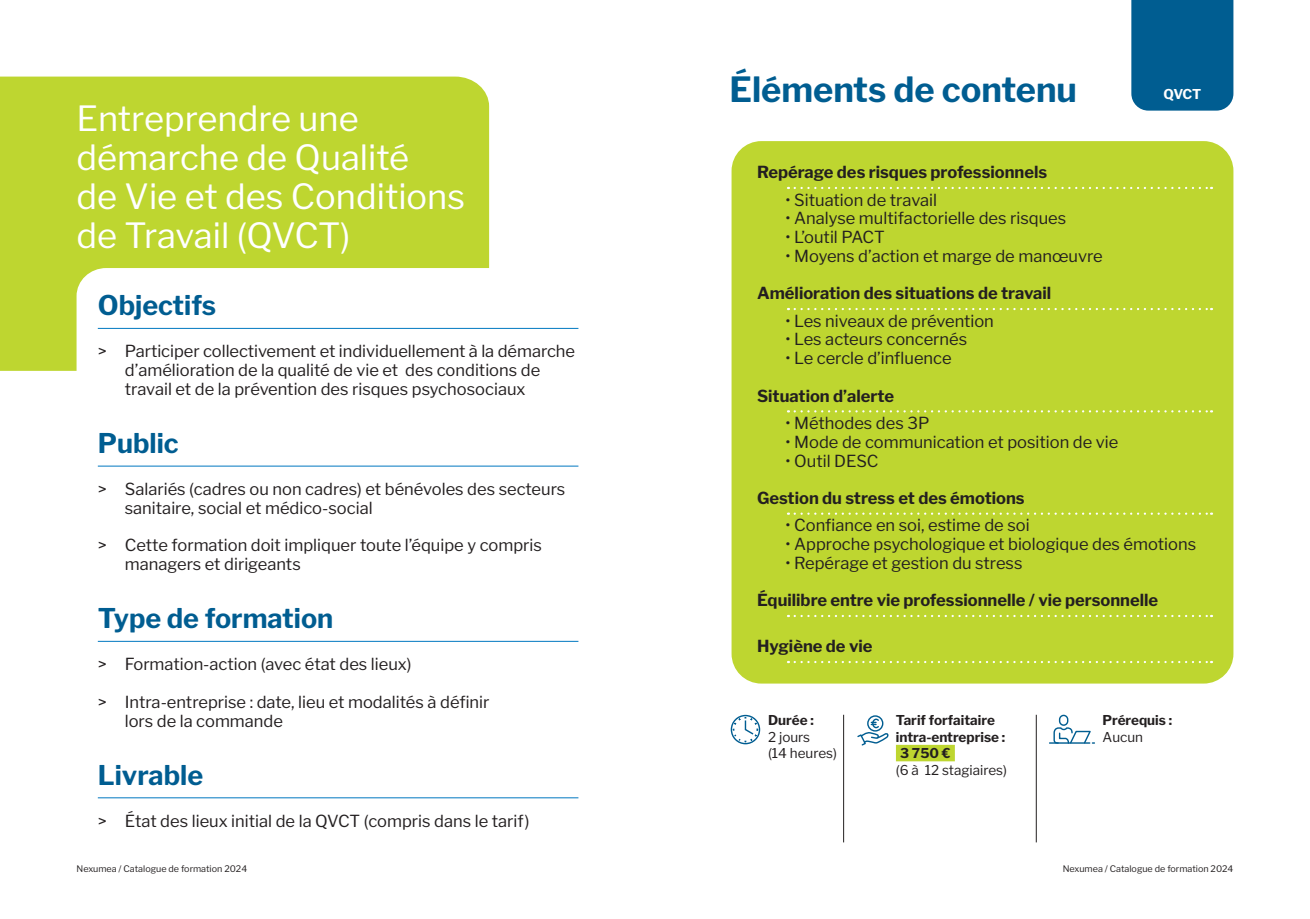
<style>
.page{position:relative;width:1310px;height:919px;background:#fff}
.page>*{position:absolute;margin:0;border:0;box-sizing:border-box;transform-origin:0 0}
.GRD_TITRE_BLEU{font:34.5px "Libre Franklin";color:#fff}
.Éléments_de_contenu{font:700 34.5px "Libre Franklin";color:#005d91}
.Objectifs{font:700 27px "Libre Franklin";color:#005d91}
.TEXTE_FORMATION{font:16.5px/18.8px "Libre Franklin";color:#231f20}
.TEXTE_FORMATION_2{font:16.5px "Libre Franklin";color:#231f20}
.TEXTE_FORMATION_QVCT_inter{font:700 16.5px "Libre Franklin";color:#231f20}
.TEXTE_FORMATION_2-2{font:700 13.5px/16.5px "Libre Franklin";color:#231f20}
.TEXTE_FORMATION_2-3{font:13.5px "Libre Franklin";color:#231f20}
._3750{font:700 13.5px "Libre Franklin";color:#231f20}
.RUBRIQUE_2{font:700 13.5px "Libre Franklin";color:#fff}
.t1{font:9px "Libre Franklin";color:#231f20}
</style>
<div class="page">
<div style="left:0;top:77px;width:489px;height:294px;background:#bed630"></div>
<hr style="left:843px;top:714px;width:1px;height:128px;background:#231f20">
<hr style="left:1036px;top:714px;width:1px;height:128px;background:#231f20">
<div style="left:731px;top:714px;width:29px;height:30px;border:1px solid #005d91;border-radius:50%"></div>
<svg style="left:732px;top:716px;width:26px;height:26px"></svg>
<hr style="left:1049px;top:742px;width:40px;height:1px;background:#005d91">
<div style="left:1059px;top:714px;width:9px;height:11px;border:1px solid #005d91;border-radius:4px"></div>
<svg style="left:1052px;top:727px;width:42px;height:17px"></svg>
<div style="left:867px;top:715px;width:16px;height:16px;border:1px solid #005d91;border-radius:50%"></div>
<svg style="left:857px;top:717px;width:32px;height:29px"></svg>
<div style="left:1131px;top:0;width:102px;height:111px;background:#005d91"></div>
<svg style="left:77px;top:268px;width:502px;height:531px"></svg>
<hr style="left:98px;top:328px;width:480px;height:1px;background:#0078c0">
<hr style="left:98px;top:466px;width:480px;height:1px;background:#0078c0">
<hr style="left:98px;top:641px;width:480px;height:1px;background:#0078c0">
<hr style="left:98px;top:797px;width:480px;height:1px;background:#0078c0">
<div style="left:896px;top:744px;width:59px;height:17px;background:#bed630"></div>
<div style="left:731px;top:141px;width:502px;height:542px;background:#bed630;border-radius:30px"></div>
<svg style="left:788px;top:187px;width:424px;height:2px"></svg>
<svg style="left:788px;top:308px;width:424px;height:2px"></svg>
<svg style="left:788px;top:410px;width:424px;height:2px"></svg>
<svg style="left:788px;top:512px;width:424px;height:2px"></svg>
<svg style="left:788px;top:614px;width:424px;height:3px"></svg>
<svg style="left:788px;top:660px;width:424px;height:3px"></svg>
<p class="GRD_TITRE_BLEU" style="left:77px;top:92px;width:284px">Entreprendre une</p>
<p class="GRD_TITRE_BLEU" style="left:77px;top:131px;width:334px">démarche de Qualité</p>
<p class="GRD_TITRE_BLEU" style="left:77px;top:170px;width:390px">de Vie et des Conditions</p>
<p class="GRD_TITRE_BLEU" style="left:77px;top:209px;width:275px">de Travail (QVCT)</p>
<p class="Objectifs" style="left:98px;top:284px;width:120px">Objectifs</p>
<p class="TEXTE_FORMATION" style="left:98px;top:340px;width:479px;text-align:center">&gt; Participer collectivement et individuellement à la démarche d’amélioration de la qualité de vie et des conditions de</p>
<p class="TEXTE_FORMATION" style="left:125px;top:378px;width:402px">travail et de la prévention des risques psychosociaux</p>
<p class="Objectifs" style="left:98px;top:422px;width:82px">Public</p>
<p class="TEXTE_FORMATION" style="left:125px;top:478px;width:442px;text-indent:-27px">&gt; Salariés (cadres ou non cadres) et bénévoles des secteurs sanitaire, social et médico-social</p>
<p class="TEXTE_FORMATION" style="left:125px;top:534px;width:418px;text-indent:-27px">&gt; Cette formation doit impliquer toute l’équipe y compris managers et dirigeants</p>
<p class="Objectifs" style="left:98px;top:597px;width:237px">Type de formation</p>
<p class="TEXTE_FORMATION" style="left:98px;top:653px;width:315px">&gt; Formation-action (avec état des lieux)</p>
<p class="TEXTE_FORMATION" style="left:125px;top:690px;width:366px;text-indent:-27px">&gt; Intra-entreprise : date, lieu et modalités à définir lors de la commande</p>
<p class="Objectifs" style="left:98px;top:753px;width:107px">Livrable</p>
<p class="TEXTE_FORMATION" style="left:98px;top:809px;width:433px">&gt; État des lieux initial de la QVCT (compris dans le tarif)</p>
<p class="Éléments_de_contenu" style="left:729px;top:63px;width:349px">Éléments de contenu</p>
<p class="RUBRIQUE_2" style="left:1163px;top:83px;width:39px">QVCT</p>
<p class="TEXTE_FORMATION_QVCT_inter" style="left:757px;top:159px;width:292px">Repérage des risques professionnels</p>
<p class="TEXTE_FORMATION_2" style="left:785px;top:187px;width:153px">• Situation de travail</p>
<p class="TEXTE_FORMATION_2" style="left:785px;top:205px;width:282px">• Analyse multifactorielle des risques</p>
<p class="TEXTE_FORMATION_2" style="left:785px;top:224px;width:101px">• L’outil PACT</p>
<p class="TEXTE_FORMATION_2" style="left:785px;top:243px;width:319px">• Moyens d’action et marge de manœuvre</p>
<p class="TEXTE_FORMATION_QVCT_inter" style="left:757px;top:280px;width:296px">Amélioration des situations de travail</p>
<p class="TEXTE_FORMATION_2" style="left:785px;top:308px;width:210px">• Les niveaux de prévention</p>
<p class="TEXTE_FORMATION_2" style="left:785px;top:326px;width:183px">• Les acteurs concernés</p>
<p class="TEXTE_FORMATION_2" style="left:785px;top:345px;width:168px">• Le cercle d’influence</p>
<p class="TEXTE_FORMATION_QVCT_inter" style="left:757px;top:383px;width:138px">Situation d’alerte</p>
<p class="TEXTE_FORMATION_2" style="left:785px;top:410px;width:145px">• Méthodes des 3P</p>
<p class="TEXTE_FORMATION_2" style="left:785px;top:429px;width:334px">• Mode de communication et position de vie</p>
<p class="TEXTE_FORMATION_2" style="left:785px;top:447px;width:94px">• Outil DESC</p>
<p class="TEXTE_FORMATION_QVCT_inter" style="left:757px;top:485px;width:269px">Gestion du stress et des émotions</p>
<p class="TEXTE_FORMATION_2" style="left:785px;top:512px;width:245px">• Confiance en soi, estime de soi</p>
<p class="TEXTE_FORMATION_2" style="left:785px;top:531px;width:412px">• Approche psychologique et biologique des émotions</p>
<p class="TEXTE_FORMATION_2" style="left:785px;top:550px;width:238px">• Repérage et gestion du stress</p>
<p class="TEXTE_FORMATION_QVCT_inter" style="left:757px;top:587px;width:403px">Équilibre entre vie professionnelle / vie personnelle</p>
<p class="TEXTE_FORMATION_QVCT_inter" style="left:757px;top:633px;width:117px">Hygiène de vie</p>
<p class="TEXTE_FORMATION_2-2" style="left:768px;top:710px;width:47px">Durée :</p>
<p class="TEXTE_FORMATION_2-3" style="left:768px;top:726px;width:44px">2 jours</p>
<p class="TEXTE_FORMATION_2-3" style="left:768px;top:742px;width:70px">(14 heures)</p>
<p class="TEXTE_FORMATION_2-2" style="left:896px;top:710px;width:111px">Tarif forfaitaire intra-entreprise :</p>
<p class="_3750" style="left:900px;top:742px;width:52px">3 750 €</p>
<p class="TEXTE_FORMATION_2-3" style="left:896px;top:759px;width:113px">(6 à 12 stagiaires)</p>
<p class="TEXTE_FORMATION_2-2" style="left:1102px;top:710px;width:71px">Prérequis :</p>
<p class="TEXTE_FORMATION_2-3" style="left:1102px;top:726px;width:42px">Aucun</p>
<p class="t1" style="left:77px;top:862px;width:172px">Nexumea / Catalogue de formation 2024</p>
<p class="t1" style="left:1063px;top:862px;width:172px">Nexumea / Catalogue de formation 2024</p>
</div>
